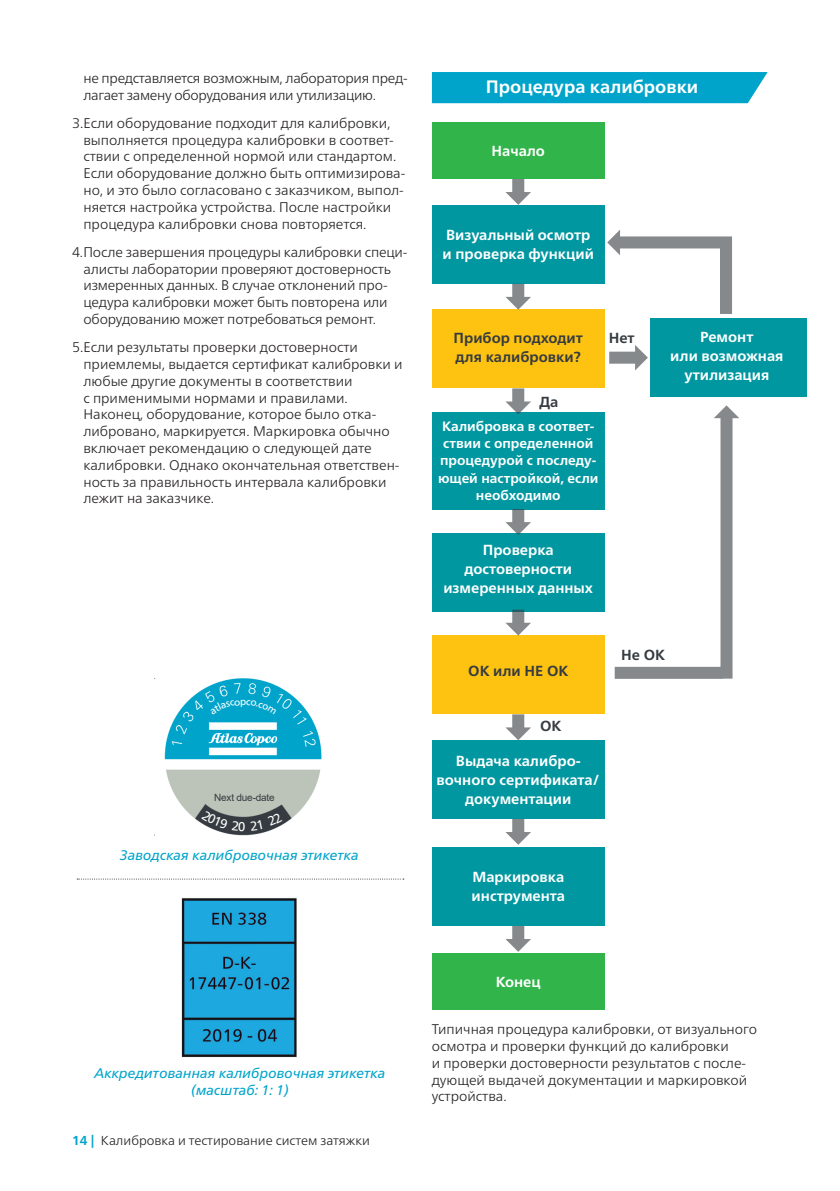
<style>
.page{position:relative;width:840px;height:1191px;background:#fff}
.page>*{position:absolute;margin:0;border:0;box-sizing:border-box;transform-origin:0 0}
.t1{font:700 18px "Neue Frutiger World";color:#fff}
.t2{font:700 14.6px/19px "Neue Frutiger World";color:#fff;text-align:center}
.t3{font:700 14.6px/19px "Neue Frutiger World";color:#353b40}
.t4{font:300 14px/16.8px "Neue Frutiger World";color:#231f20}
.t5{font:300 14px/16.8px "Neue Frutiger World";letter-spacing:-.02em;color:#231f20}
.t6{font:italic 14px/16.8px "Neue Frutiger World";color:#00a4ca;text-align:center}
.t7{font:700 13.6px/17.2px "Neue Frutiger World";color:#fff;text-align:center}
.t8{font:300 13px "Neue Frutiger World";color:#231f20}
.t9{font:10px "Arial";letter-spacing:-.02em;color:#353b40}
.s1{font-weight:700;color:#00a4ca}
</style>
<div class="page">
<img style="left:154px;top:678px;width:168px;height:158px">
<div style="left:431px;top:72px;width:336px;height:31px;background:#00a4ca"></div>
<div style="left:650px;top:318px;width:156px;height:79px;background:#0097a0"></div>
<div style="left:432px;top:953px;width:172px;height:56px;background:#31b44a"></div>
<div style="left:432px;top:123px;width:172px;height:56px;background:#31b44a"></div>
<div style="left:432px;top:205px;width:172px;height:78px;background:#0097a0"></div>
<div style="left:432px;top:310px;width:172px;height:78px;background:#fec210"></div>
<div style="left:432px;top:412px;width:172px;height:97px;background:#0097a0"></div>
<div style="left:432px;top:533px;width:172px;height:78px;background:#0097a0"></div>
<div style="left:432px;top:635px;width:172px;height:79px;background:#fec210"></div>
<div style="left:432px;top:740px;width:172px;height:78px;background:#0097a0"></div>
<div style="left:432px;top:847px;width:172px;height:78px;background:#0097a0"></div>
<svg style="left:505px;top:179px;width:26px;height:26px"></svg>
<svg style="left:505px;top:284px;width:26px;height:26px"></svg>
<svg style="left:609px;top:345px;width:38px;height:25px"></svg>
<svg style="left:614px;top:405px;width:125px;height:274px"></svg>
<svg style="left:607px;top:230px;width:124px;height:84px"></svg>
<svg style="left:505px;top:388px;width:26px;height:26px"></svg>
<svg style="left:505px;top:509px;width:26px;height:26px"></svg>
<svg style="left:505px;top:609px;width:26px;height:26px"></svg>
<svg style="left:505px;top:819px;width:26px;height:26px"></svg>
<svg style="left:505px;top:926px;width:26px;height:25px"></svg>
<svg style="left:505px;top:714px;width:26px;height:26px"></svg>
<svg style="left:77px;top:878px;width:326px;height:1px"></svg>
<img style="left:181px;top:897px;width:116px;height:160px">
<svg style="left:210px;top:699px;width:66px;height:16px"></svg>
<svg style="left:201px;top:810px;width:81px;height:21px;background:#565c5e"></svg>
<p class="t5" style="left:83px;top:70px;width:326px">не представляется возможным, лаборатория пред&shy;лагает замену оборудования или утилизацию.</p>
<p class="t4" style="left:83px;top:115px;width:323px;text-indent:-11px">3.Если оборудование подходит для калибровки, выполняется процедура калибровки в соответ&shy;ствии с определенной нормой или стандартом.<br>Если оборудование должно быть оптимизирова&shy;но, и это было согласовано с заказчиком, выпол&shy;няется настройка устройства. После настройки процедура калибровки снова повторяется.</p>
<p class="t4" style="left:83px;top:243px;width:325px;text-indent:-11px">4.После завершения процедуры калибровки специ&shy;алисты лаборатории проверяют достоверность измеренных данных. В случае отклонений про&shy;цедура калибровки может быть повторена или оборудованию может потребоваться ремонт.</p>
<p class="t4" style="left:83px;top:339px;width:320px;text-indent:-11px">5.Если результаты проверки достоверности приемлемы, выдается сертификат калибровки и любые другие документы в соответствии<br>с применимыми нормами и правилами.<br>Наконец, оборудование, которое было отка&shy;либровано, маркируется. Маркировка обычно включает рекомендацию о следующей дате калибровки. Однако окончательная ответствен&shy;ность за правильность интервала калибровки лежит на заказчике.</p>
<p class="t9" style="left:214px;top:791px;width:62px">Next due-date</p>
<p class="t6" style="left:120px;top:846px;width:240px">Заводская калибровочная этикетка</p>
<p class="t1" style="left:485px;top:71px;width:214px">Процедура калибровки</p>
<p class="t2" style="left:491px;top:141px;width:55px">Начало</p>
<p class="t2" style="left:442px;top:225px;width:153px;text-align:left">Визуальный осмотр и проверка функций</p>
<p class="t3" style="left:453px;top:328px;width:131px">Прибор подходит для калибровки?</p>
<p class="t3" style="left:608px;top:328px;width:27px">Нет</p>
<p class="t3" style="left:539px;top:392px;width:20px">Да</p>
<p class="t7" style="left:438px;top:417px;width:162px">Калибровка в соответ&shy;ствии с определенной процедурой с последу&shy;ющей настройкой, если необходимо</p>
<p class="t2" style="left:443px;top:540px;width:151px">Проверка достоверности измеренных данных</p>
<p class="t2" style="left:670px;top:327px;width:115px">Ремонт<br>или возможная утилизация</p>
<p class="t3" style="left:468px;top:661px;width:101px">OK или НЕ OK</p>
<p class="t3" style="left:539px;top:716px;width:23px">OK</p>
<p class="t2" style="left:436px;top:751px;width:165px">Выдача калибро&shy;вочного сертификата/ документации</p>
<p class="t3" style="left:621px;top:645px;width:45px">Не ОК</p>
<p class="t2" style="left:471px;top:867px;width:95px;text-align:left">Маркировка инструмента</p>
<p class="t6" style="left:94px;top:1064px;width:292px">Аккредитованная калибровочная этикетка (масштаб: 1: 1)</p>
<p class="t8" style="left:72px;top:1130px;width:299px"><span class="s1">14 |</span> Калибровка и тестирование систем затяжки</p>
<p class="t2" style="left:495px;top:972px;width:46px">Конец</p>
<p class="t4" style="left:431px;top:1021px;width:326px">Типичная процедура калибровки, от визуального осмотра и проверки функций до калибровки<br>и проверки достоверности результатов с после&shy;дующей выдачей документации и маркировкой устройства.</p>
</div>
